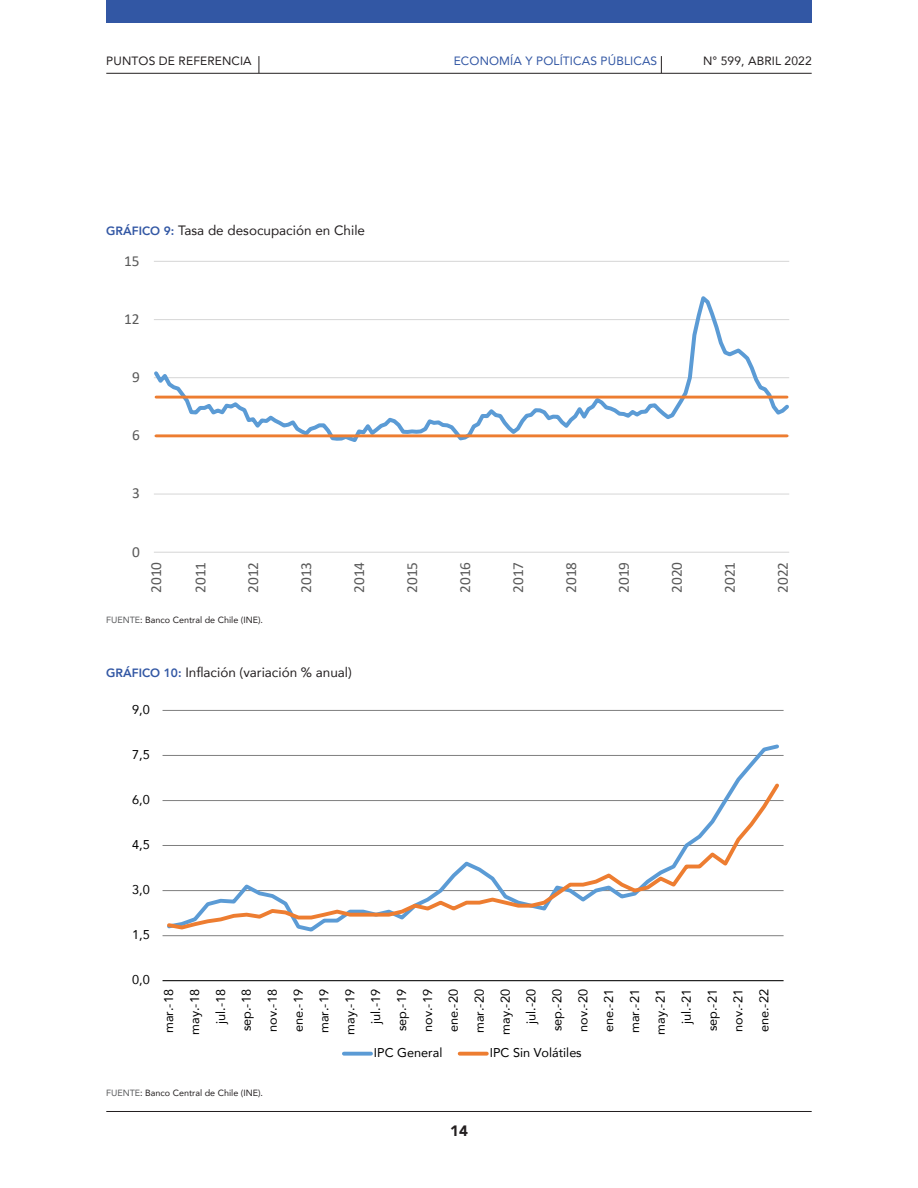
<style>
.page{position:relative;width:918px;height:1188px;background:#fff}
.page>*{position:absolute;margin:0;border:0;box-sizing:border-box;transform-origin:0 0}
.t1{font:15.3px "Calibri";letter-spacing:-.005em;color:#595959}
.t2{font:900 15px "Avenir";color:#231f20}
.tit_graf_cuadros{font:13.5px "Avenir";color:#231f20}
.t3{font:12.75px/26px "Avenir";color:#000;text-align:right}
.t4{font:12px "Avenir";letter-spacing:.01em;color:#231f20}
.t5{font:12px "Avenir";letter-spacing:.01em;color:#3257a4}
.text_fuente{font:9px "Avenir";color:#231f20}
.s1{font-weight:800;font-size:12px;color:#3257a4}
.s2{color:#57585a}
</style>
<div class="page">
<hr style="left:106px;top:1111px;width:706px;height:1px;background:#231f20">
<div style="left:106px;top:0;width:706px;height:23px;background:#3257a4"></div>
<hr style="left:106px;top:73px;width:706px;height:1px;background:#231f20">
<svg style="left:259px;top:56px;width:1px;height:17px"></svg>
<svg style="left:661px;top:56px;width:1px;height:17px"></svg>
<hr style="left:154px;top:494px;width:635px;height:1px;background:#d9d9d9">
<hr style="left:154px;top:261px;width:635px;height:1px;background:#d9d9d9">
<hr style="left:154px;top:552px;width:635px;height:1px;background:#d9d9d9">
<svg style="left:154px;top:296px;width:635px;height:146px"></svg>
<hr style="left:156px;top:396px;width:631px;height:3px;background:#ed7d31">
<hr style="left:156px;top:434px;width:631px;height:3px;background:#ed7d31">
<hr style="left:163px;top:935px;width:621px;height:1px;background:#7f7f7f">
<hr style="left:163px;top:890px;width:621px;height:1px;background:#7f7f7f">
<hr style="left:163px;top:845px;width:621px;height:1px;background:#7f7f7f">
<hr style="left:163px;top:800px;width:621px;height:1px;background:#7f7f7f">
<hr style="left:163px;top:755px;width:621px;height:1px;background:#7f7f7f">
<hr style="left:163px;top:710px;width:621px;height:1px;background:#7f7f7f">
<hr style="left:163px;top:980px;width:621px;height:1px;background:#000">
<svg style="left:164px;top:780px;width:618px;height:152px"></svg>
<svg style="left:344px;top:1052px;width:27px;height:4px"></svg>
<svg style="left:460px;top:1052px;width:27px;height:4px"></svg>
<p class="t4" style="left:106px;top:51px;width:147px">PUNTOS DE REFERENCIA</p>
<p class="t5" style="left:454px;top:51px;width:205px">ECONOMÍA Y POLÍTICAS PÚBLICAS</p>
<p class="t4" style="left:703px;top:52px;width:110px">N° 599, ABRIL 2022</p>
<p class="tit_graf_cuadros" style="left:106px;top:219px;width:260px"><span class="s1">GRÁFICO 9:</span> Tasa de desocupación en Chile</p>
<p class="t1" style="left:124px;top:250px;width:17px">15</p>
<p class="t1" style="left:124px;top:308px;width:17px">12</p>
<p class="t1" style="left:132px;top:366px;width:9px">9</p>
<p class="t1" style="left:132px;top:424px;width:9px">6</p>
<p class="t1" style="left:132px;top:483px;width:9px">3</p>
<p class="t1" style="left:132px;top:541px;width:9px">0</p>
<p class="t1" style="left:146px;top:593px;width:32px;rotate:-90deg">2010</p>
<p class="t1" style="left:190px;top:593px;width:32px;rotate:-90deg">2011</p>
<p class="t1" style="left:243px;top:593px;width:32px;rotate:-90deg">2012</p>
<p class="t1" style="left:296px;top:593px;width:32px;rotate:-90deg">2013</p>
<p class="t1" style="left:348px;top:593px;width:32px;rotate:-90deg">2014</p>
<p class="t1" style="left:401px;top:593px;width:32px;rotate:-90deg">2015</p>
<p class="t1" style="left:454px;top:593px;width:32px;rotate:-90deg">2016</p>
<p class="t1" style="left:507px;top:593px;width:32px;rotate:-90deg">2017</p>
<p class="t1" style="left:560px;top:593px;width:32px;rotate:-90deg">2018</p>
<p class="t1" style="left:613px;top:593px;width:32px;rotate:-90deg">2019</p>
<p class="t1" style="left:666px;top:593px;width:32px;rotate:-90deg">2020</p>
<p class="t1" style="left:719px;top:593px;width:32px;rotate:-90deg">2021</p>
<p class="t1" style="left:772px;top:593px;width:32px;rotate:-90deg">2022</p>
<p class="text_fuente" style="left:106px;top:613px;width:158px"><span class="s2">FUENTE</span>: Banco Central de Chile (INE).</p>
<p class="tit_graf_cuadros" style="left:106px;top:662px;width:247px"><span class="s1">GRÁFICO 10:</span> Inflación (variación % anual)</p>
<p class="t3" style="left:132px;top:696px;width:19px">9,0</p>
<p class="t3" style="left:132px;top:741px;width:19px">7,5</p>
<p class="t3" style="left:132px;top:786px;width:19px">6,0</p>
<p class="t3" style="left:132px;top:831px;width:19px">4,5</p>
<p class="t3" style="left:132px;top:876px;width:19px">3,0</p>
<p class="t3" style="left:132px;top:921px;width:19px">1,5</p>
<p class="t3" style="left:132px;top:966px;width:19px">0,0</p>
<p class="t3" style="left:156px;top:1035px;width:47px;rotate:-90deg">mar.-18 may.-18 jul.-18 sep.-18 nov.-18 ene.-19 mar.-19 may.-19 jul.-19 sep.-19 nov.-19 ene.-20 mar.-20 may.-20 jul.-20 sep.-20 nov.-20 ene.-21 mar.-21 may.-21 jul.-21 sep.-21 nov.-21 ene.-22</p>
<p class="t3" style="left:374px;top:1039px;width:70px">IPC General</p>
<p class="t3" style="left:490px;top:1039px;width:94px">IPC Sin Volátiles</p>
<p class="text_fuente" style="left:106px;top:1086px;width:158px"><span class="s2">FUENTE</span>: Banco Central de Chile (INE).</p>
<p class="t2" style="left:450px;top:1118px;width:19px">14</p>
</div>
